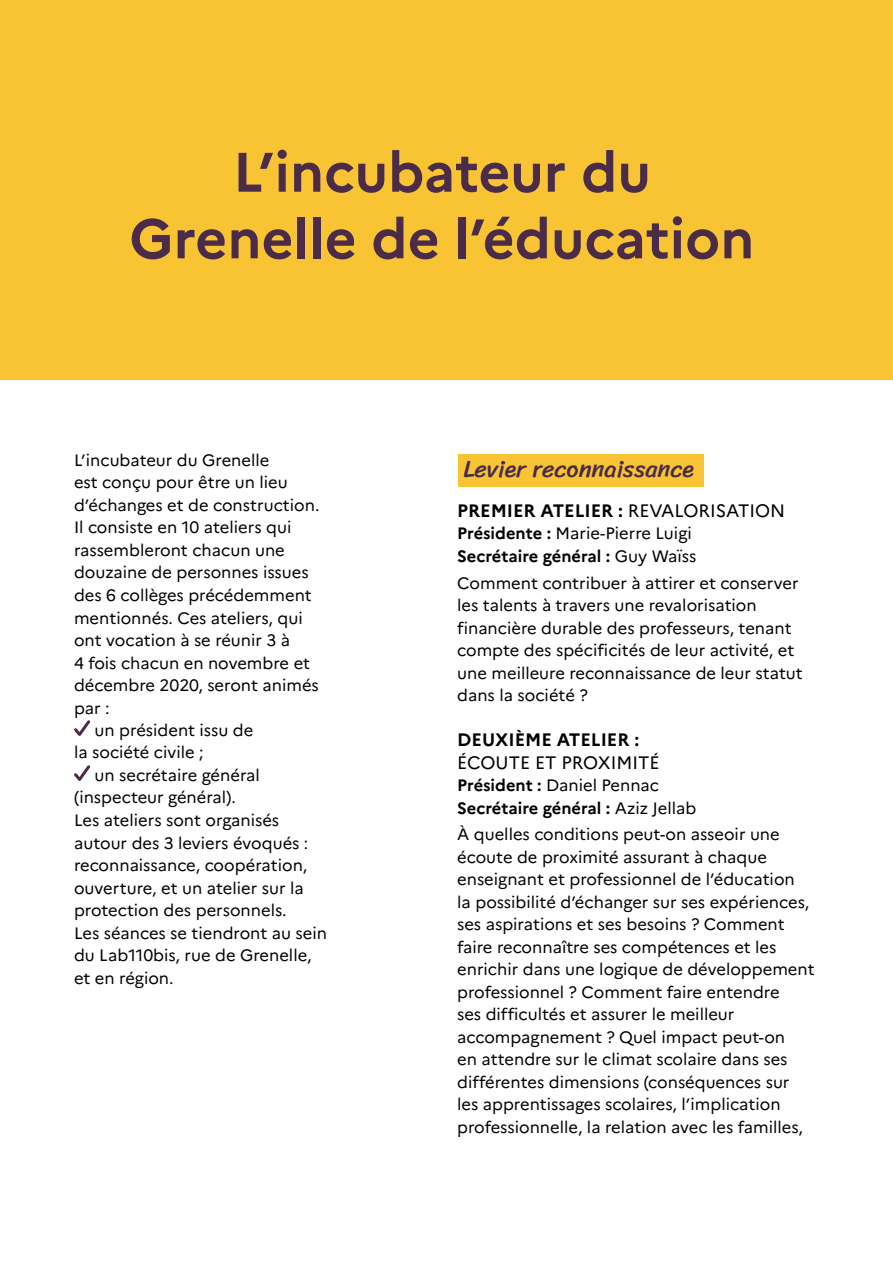
<style>
.page{position:relative;width:893px;height:1263px;background:#fff}
.page>*{position:absolute;margin:0;border:0;box-sizing:border-box;transform-origin:0 0}
.t1{font:700 55.5px/66.6px "Marianne";color:#4a2c48;text-align:center}
.t2{font:24px "Sriracha";color:#492b49}
.t3{font:700 18px "Marianne";color:#000}
.t4{font:18px "Marianne";color:#000}
.t5{font:16.5px/22.5px "Marianne";color:#000}
.t6{font:700 16.5px/22.5px "Marianne";color:#000}
.s1{font-weight:400}
</style>
<div class="page">
<div style="left:458px;top:454px;width:245px;height:32px;background:#f9c434"></div>
<div style="left:0;top:0;width:893px;height:379px;background:#f9c434"></div>
<svg style="left:74px;top:720px;width:17px;height:16px"></svg>
<svg style="left:74px;top:765px;width:17px;height:16px"></svg>
<h1 class="t1" style="left:129px;top:139px;width:627px">L’incubateur du<br>Grenelle de l’éducation</h1>
<p class="t5" style="left:74px;top:449px;width:197px">L’incubateur du Grenelle</p>
<p class="t5" style="left:74px;top:471px;width:215px">est conçu pour être un lieu</p>
<p class="t5" style="left:74px;top:494px;width:247px">d’échanges et de construction.</p>
<p class="t5" style="left:74px;top:516px;width:219px">Il consiste en 10 ateliers qui</p>
<p class="t5" style="left:74px;top:539px;width:212px">rassembleront chacun une</p>
<p class="t5" style="left:74px;top:561px;width:236px">douzaine de personnes issues</p>
<p class="t5" style="left:74px;top:584px;width:239px">des 6 collèges précédemment</p>
<p class="t5" style="left:74px;top:606px;width:230px">mentionnés. Ces ateliers, qui</p>
<p class="t5" style="left:74px;top:629px;width:217px">ont vocation à se réunir 3 à</p>
<p class="t5" style="left:74px;top:651px;width:238px">4 fois chacun en novembre et</p>
<p class="t5" style="left:74px;top:674px;width:246px">décembre 2020, seront animés</p>
<p class="t5" style="left:74px;top:696px;width:37px">par :</p>
<p class="t5" style="left:95px;top:719px;width:160px">un président issu de</p>
<p class="t5" style="left:74px;top:741px;width:131px">la société civile ;</p>
<p class="t5" style="left:95px;top:764px;width:167px">un secrétaire général</p>
<p class="t5" style="left:74px;top:786px;width:164px">(inspecteur général).</p>
<p class="t5" style="left:74px;top:809px;width:207px">Les ateliers sont organisés</p>
<p class="t5" style="left:74px;top:831px;width:236px">autour des 3 leviers évoqués :</p>
<p class="t5" style="left:74px;top:854px;width:235px">reconnaissance, coopération,</p>
<p class="t5" style="left:74px;top:876px;width:231px">ouverture, et un atelier sur la</p>
<p class="t5" style="left:74px;top:899px;width:214px">protection des personnels.</p>
<p class="t5" style="left:74px;top:921px;width:255px">Les séances se tiendront au sein</p>
<p class="t5" style="left:74px;top:944px;width:239px">du Lab110bis, rue de Grenelle,</p>
<p class="t5" style="left:74px;top:966px;width:101px">et en région.</p>
<h2 class="t2" style="left:463px;top:455px;width:232px">Levier reconnaissance</h2>
<p class="t3" style="left:457px;top:499px;width:329px">PREMIER ATELIER : <span class="s1">REVALORISATION</span></p>
<p class="t6" style="left:457px;top:522px;width:241px">Présidente : <span class="s1">Marie-Pierre Luigi<br></span>Secrétaire général : <span class="s1">Guy Waïss</span></p>
<p class="t5" style="left:457px;top:571px;width:347px">Comment contribuer à attirer et conserver les talents à travers une revalorisation financière durable des professeurs, tenant compte des spécificités de leur activité, et une meilleure reconnaissance de leur statut dans la société ?</p>
<p class="t3" style="left:457px;top:729px;width:183px">DEUXIÈME ATELIER :</p>
<p class="t4" style="left:457px;top:751px;width:204px">ÉCOUTE ET PROXIMITÉ</p>
<p class="t6" style="left:457px;top:774px;width:241px">Président : <span class="s1">Daniel Pennac<br></span>Secrétaire général : <span class="s1">Aziz Jellab</span></p>
<p class="t5" style="left:457px;top:823px;width:359px">À quelles conditions peut-on asseoir une écoute de proximité assurant à chaque enseignant et professionnel de l’éducation<br>la possibilité d’échanger sur ses expériences, ses aspirations et ses besoins ? Comment faire reconnaître ses compétences et les enrichir dans une logique de développement professionnel ? Comment faire entendre<br>ses difficultés et assurer le meilleur accompagnement ? Quel impact peut-on<br>en attendre sur le climat scolaire dans ses différentes dimensions (conséquences sur les apprentissages scolaires, l’implication professionnelle, la relation avec les familles,</p>
</div>
